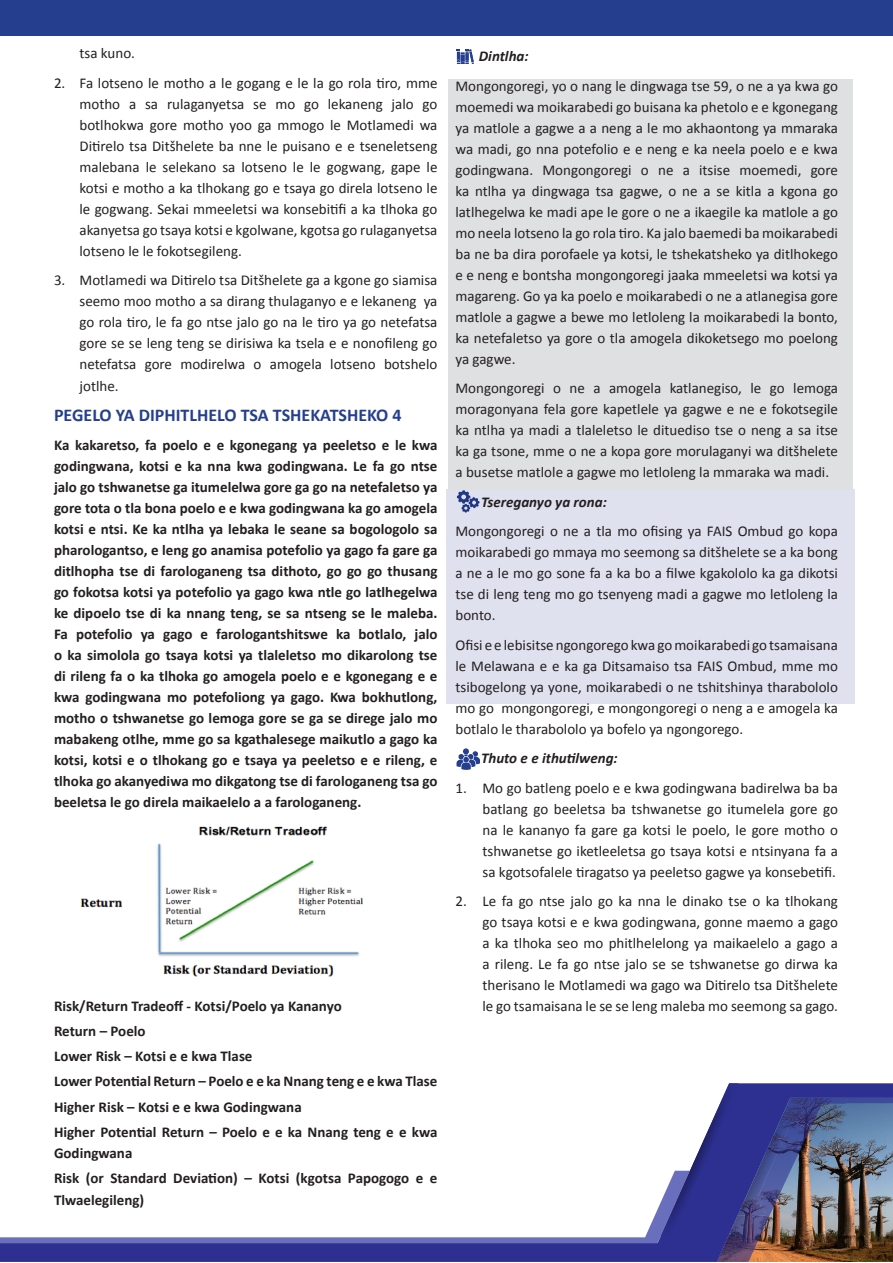
<style>
.page{position:relative;width:893px;height:1263px;background:#fff}
.page>*{position:absolute;margin:0;border:0;box-sizing:border-box;transform-origin:0 0}
.CASE_Heading{font:700 18px "Calibri";color:#253f8e}
.Body_Copy{font:15px/21px "Calibri";color:#231f20;text-align:justify}
.Case_BODY_copy{font:700 15px/21px "Calibri";color:#231f20}
.facts_an_lesssons{font:italic 700 15px "Calibri";color:#231f20}
</style>
<div class="page">
<div style="left:0;top:0;width:893px;height:36px;background:#253f8e"></div>
<div style="left:446px;top:490px;width:409px;height:214px;background:#e0e1ee"></div>
<div style="left:448px;top:79px;width:405px;height:411px;background:#dfe0e2"></div>
<div style="left:455px;top:47px;width:20px;height:20px;background:linear-gradient(to right,#fff,#fff)"></div>
<svg style="left:457px;top:49px;width:17px;height:15px"></svg>
<div style="left:455px;top:489px;width:26px;height:25px;background:#e0e1ee"></div>
<svg style="left:457px;top:490px;width:23px;height:23px"></svg>
<svg style="left:456px;top:748px;width:24px;height:22px"></svg>
<img style="left:80px;top:826px;width:283px;height:151px">
<svg style="left:0;top:1083px;width:893px;height:179px"></svg>
<svg style="left:0;top:1171px;width:661px;height:72px"></svg>
<img style="left:740px;top:1098px;width:77px;height:117px">
<img style="left:661px;top:1083px;width:79px;height:160px">
<img style="left:720px;top:1109px;width:74px;height:106px">
<img style="left:717px;top:1215px;width:176px;height:47px">
<img style="left:738px;top:1196px;width:28px;height:19px">
<img style="left:817px;top:1098px;width:76px;height:117px">
<p class="Body_Copy" style="left:80px;top:43px;width:57px">tsa kuno.</p>
<p class="Body_Copy" style="left:80px;top:72px;width:359px;text-indent:-26px">2. Fa lotseno le motho a le gogang e le la go rola tiro, mme motho a sa rulaganyetsa se mo go lekaneng jalo go botlhokwa gore motho yoo ga mmogo le Motlamedi wa Ditirelo tsa Ditšhelete ba nne le puisano e e tseneletseng malebana le selekano sa lotseno le le gogwang, gape le kotsi e motho a ka tlhokang go e tsaya go direla lotseno le le gogwang. Sekai mmeeletsi wa konsebitifi a ka tlhoka go akanyetsa go tsaya kotsi e kgolwane, kgotsa go rulaganyetsa lotseno le le fokotsegileng.</p>
<p class="Body_Copy" style="left:80px;top:270px;width:359px;text-indent:-26px">3. Motlamedi wa Ditirelo tsa Ditšhelete ga a kgone go siamisa seemo moo motho a sa dirang thulaganyo e e lekaneng ya go rola tiro, le fa go ntse jalo go na le tiro ya go netefatsa gore se se leng teng se dirisiwa ka tsela e e nonofileng go netefatsa gore modirelwa o amogela lotseno botshelo jotlhe.</p>
<p class="CASE_Heading" style="left:54px;top:403px;width:349px">PEGELO YA DIPHITLHELO TSA TSHEKATSHEKO 4</p>
<p class="Case_BODY_copy" style="left:54px;top:435px;width:385px;text-align:justify">Ka kakaretso, fa poelo e e kgonegang ya peeletso e le kwa godingwana, kotsi e ka nna kwa godingwana. Le fa go ntse jalo go tshwanetse ga itumelelwa gore ga go na netefaletso ya gore tota o tla bona poelo e e kwa godingwana ka go amogela kotsi e ntsi. Ke ka ntlha ya lebaka le seane sa bogologolo sa pharologantso, e leng go anamisa potefolio ya gago fa gare ga ditlhopha tse di farologaneng tsa dithoto, go go go thusang go fokotsa kotsi ya potefolio ya gago kwa ntle go latlhegelwa ke dipoelo tse di ka nnang teng, se sa ntseng se le maleba.<br>Fa potefolio ya gago e farologantshitswe ka botlalo, jalo o ka simolola go tsaya kotsi ya tlaleletso mo dikarolong tse di rileng fa o ka tlhoka go amogela poelo e e kgonegang e e kwa godingwana mo potefoliong ya gago. Kwa bokhutlong, motho o tshwanetse go lemoga gore se ga se direge jalo mo mabakeng otlhe, mme go sa kgathalesege maikutlo a gago ka kotsi, kotsi e o tlhokang go e tsaya ya peeletso e e rileng, e tlhoka go akanyediwa mo dikgatong tse di farologaneng tsa go beeletsa le go direla maikaelelo a a farologaneng.</p>
<p class="Case_BODY_copy" style="left:54px;top:995px;width:289px">Risk/Return Tradeoff - Kotsi/Poelo ya Kananyo</p>
<p class="Case_BODY_copy" style="left:54px;top:1020px;width:93px">Return – Poelo</p>
<p class="Case_BODY_copy" style="left:54px;top:1045px;width:200px">Lower Risk – Kotsi e e kwa Tlase</p>
<p class="Case_BODY_copy" style="left:54px;top:1071px;width:385px">Lower Potential Return – Poelo e e ka Nnang teng e e kwa Tlase</p>
<p class="Case_BODY_copy" style="left:54px;top:1096px;width:249px">Higher Risk – Kotsi e e kwa Godingwana</p>
<p class="Case_BODY_copy" style="left:54px;top:1121px;width:385px">Higher Potential Return – Poelo e e ka Nnang teng e e kwa<br>Godingwana</p>
<p class="Case_BODY_copy" style="left:54px;top:1167px;width:385px;line-height:21.6px">Risk (or Standard Deviation) – Kotsi (kgotsa Papogogo e e<br>Tlwaelegileng)</p>
<p class="facts_an_lesssons" style="left:479px;top:47px;width:51px">Dintlha:</p>
<p class="Body_Copy" style="left:455px;top:75px;width:384px">Mongongoregi, yo o nang le dingwaga tse 59, o ne a ya kwa go moemedi wa moikarabedi go buisana ka phetolo e e kgonegang ya matlole a gagwe a a neng a le mo akhaontong ya mmaraka wa madi, go nna potefolio e e neng e ka neela poelo e e kwa godingwana. Mongongoregi o ne a itsise moemedi, gore ka ntlha ya dingwaga tsa gagwe, o ne a se kitla a kgona go latlhegelwa ke madi ape le gore o ne a ikaegile ka matlole a go mo neela lotseno la go rola tiro. Ka jalo baemedi ba moikarabedi ba ne ba dira porofaele ya kotsi, le tshekatsheko ya ditlhokego e e neng e bontsha mongongoregi jaaka mmeeletsi wa kotsi ya magareng. Go ya ka poelo e moikarabedi o ne a atlanegisa gore matlole a gagwe a bewe mo letloleng la moikarabedi la bonto, ka netefaletso ya gore o tla amogela dikoketsego mo poelong ya gagwe.</p>
<p class="Body_Copy" style="left:455px;top:378px;width:384px">Mongongoregi o ne a amogela katlanegiso, le go lemoga moragonyana fela gore kapetlele ya gagwe e ne e fokotsegile ka ntlha ya madi a tlaleletso le dituediso tse o neng a sa itse ka ga tsone, mme o ne a kopa gore morulaganyi wa ditšhelete a busetse matlole a gagwe mo letloleng la mmaraka wa madi.</p>
<p class="facts_an_lesssons" style="left:481px;top:492px;width:127px">Tsereganyo ya rona:</p>
<p class="Body_Copy" style="left:455px;top:521px;width:384px">Mongongoregi o ne a tla mo ofising ya FAIS Ombud go kopa moikarabedi go mmaya mo seemong sa ditšhelete se a ka bong a ne a le mo go sone fa a ka bo a filwe kgakololo ka ga dikotsi tse di leng teng mo go tsenyeng madi a gagwe mo letloleng la bonto.</p>
<p class="Body_Copy" style="left:455px;top:634px;width:384px">Ofisi e e lebisitse ngongorego kwa go moikarabedi go tsamaisana le Melawana e e ka ga Ditsamaiso tsa FAIS Ombud, mme mo tsibogelong ya yone, moikarabedi o ne tshitshinya tharabololo mo go mongongoregi, e mongongoregi o neng a e amogela ka botlalo le tharabololo ya bofelo ya ngongorego.</p>
<p class="facts_an_lesssons" style="left:481px;top:749px;width:138px">Thuto e e ithutilweng:</p>
<p class="Body_Copy" style="left:482px;top:777px;width:357px;text-indent:-27px">1. Mo go batleng poelo e e kwa godingwana badirelwa ba ba batlang go beeletsa ba tshwanetse go itumelela gore go na le kananyo fa gare ga kotsi le poelo, le gore motho o tshwanetse go iketleeletsa go tsaya kotsi e ntsinyana fa a sa kgotsofalele tiragatso ya peeletso gagwe ya konsebetifi.</p>
<p class="Body_Copy" style="left:482px;top:891px;width:357px;text-indent:-27px">2. Le fa go ntse jalo go ka nna le dinako tse o ka tlhokang go tsaya kotsi e e kwa godingwana, gonne maemo a gago a ka tlhoka seo mo phitlhelelong ya maikaelelo a gago a a rileng. Le fa go ntse jalo se se tshwanetse go dirwa ka therisano le Motlamedi wa gago wa Ditirelo tsa Ditšhelete le go tsamaisana le se se leng maleba mo seemong sa gago.</p>
</div>
